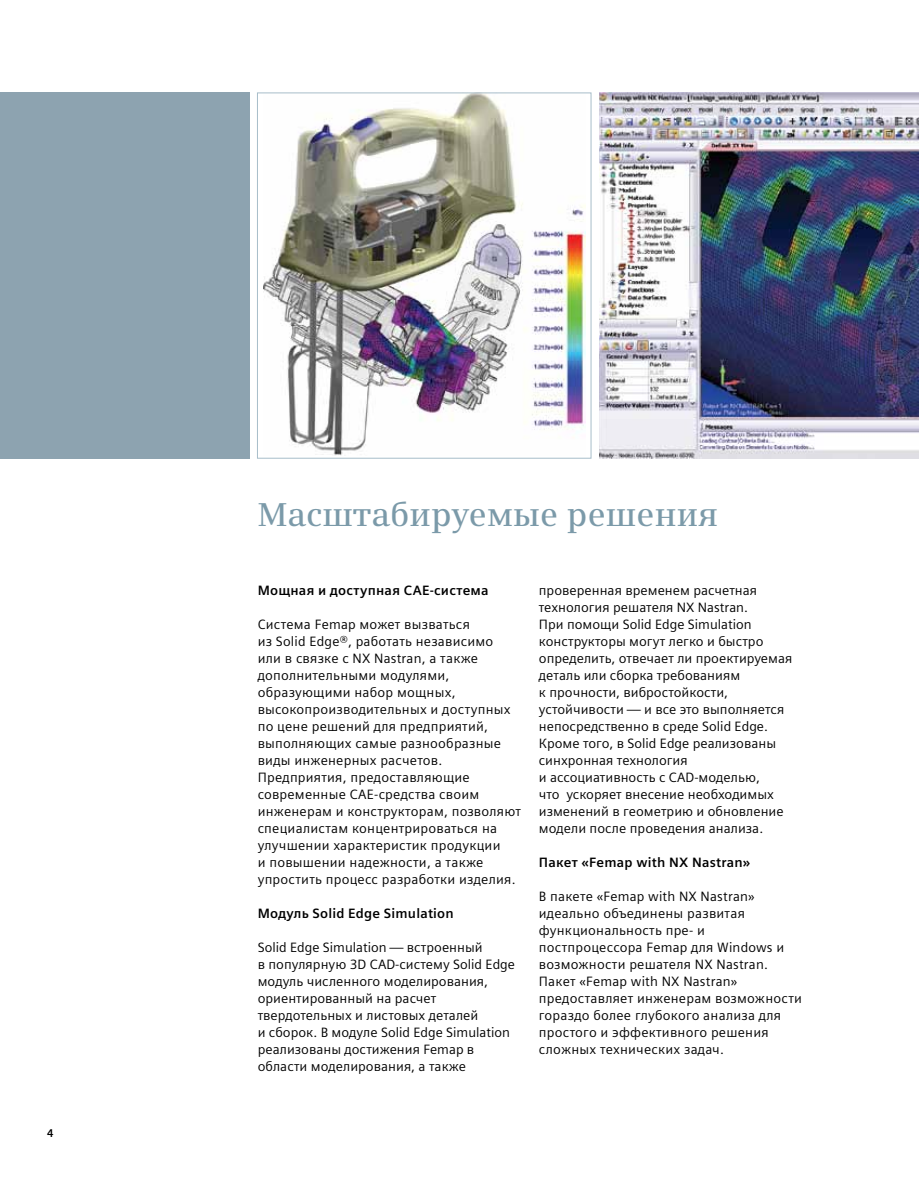
<style>
.page{position:relative;width:919px;height:1187px;background:#fff}
.page>*{position:absolute;margin:0;border:0;box-sizing:border-box;transform-origin:0 0}
.t1{font:600 33px "Siemens Serif";letter-spacing:.005em;color:#7b9aa9}
.t2{font:13.5px/17px "Siemens Sans";letter-spacing:.005em;color:#000}
.t3{font:700 13.5px "Siemens Sans";letter-spacing:.015em;color:#000}
.t4{font:700 11.25px "Siemens Sans";color:#000}
</style>
<div class="page">
<img style="left:599px;top:92px;width:319px;height:366px">
<div style="left:0;top:92px;width:249px;height:366px;background:#8da3b0"></div>
<img style="left:264px;top:94px;width:321px;height:361px">
<div style="left:257px;top:92px;width:334px;height:366px;border:1px solid #a7bdc9"></div>
<p class="t4" style="left:47px;top:1126px;width:8px">4</p>
<h1 class="t1" style="left:258px;top:494px;width:462px">Масштабируемые решения</h1>
<p class="t3" style="left:258px;top:582px;width:232px">Мощная и доступная CAE-система</p>
<p class="t2" style="left:258px;top:615px;width:264px">Система Femap может вызваться<br>из Solid Edge®, работать независимо<br>или в связке с NX Nastran, а также дополнительными модулями, образующими набор мощных, высокопроизводительных и доступных по цене решений для предприятий, выполняющих самые разнообразные виды инженерных расчетов.<br>Предприятия, предоставляющие современные CAE-средства своим инженерам и конструкторам, позволяют специалистам концентрироваться на улучшении характеристик продукции<br>и повышении надежности, а также упростить процесс разработки изделия.</p>
<p class="t3" style="left:258px;top:905px;width:197px">Модуль Solid Edge Simulation</p>
<p class="t2" style="left:258px;top:938px;width:259px">Solid Edge Simulation — встроенный<br>в популярную 3D CAD-систему Solid Edge модуль численного моделирования, ориентированный на расчет твердотельных и листовых деталей<br>и сборок. В модуле Solid Edge Simulation реализованы достижения Femap в области моделирования, а также</p>
<p class="t2" style="left:539px;top:581px;width:255px">проверенная временем расчетная технология решателя NX Nastran.<br>При помощи Solid Edge Simulation конструкторы могут легко и быстро определить, отвечает ли проектируемая деталь или сборка требованиям<br>к прочности, вибростойкости, устойчивости — и все это выполняется непосредственно в среде Solid Edge.<br>Кроме того, в Solid Edge реализованы синхронная технология<br>и ассоциативность с CAD-моделью,<br>что ускоряет внесение необходимых изменений в геометрию и обновление модели после проведения анализа.</p>
<p class="t3" style="left:539px;top:854px;width:213px">Пакет «Femap with NX Nastran»</p>
<p class="t2" style="left:539px;top:887px;width:264px">В пакете «Femap with NX Nastran» идеально объединены развитая функциональность пре- и постпроцессора Femap для Windows и возможности решателя NX Nastran.<br>Пакет «Femap with NX Nastran» предоставляет инженерам возможности гораздо более глубокого анализа для простого и эффективного решения сложных технических задач.</p>
</div>
